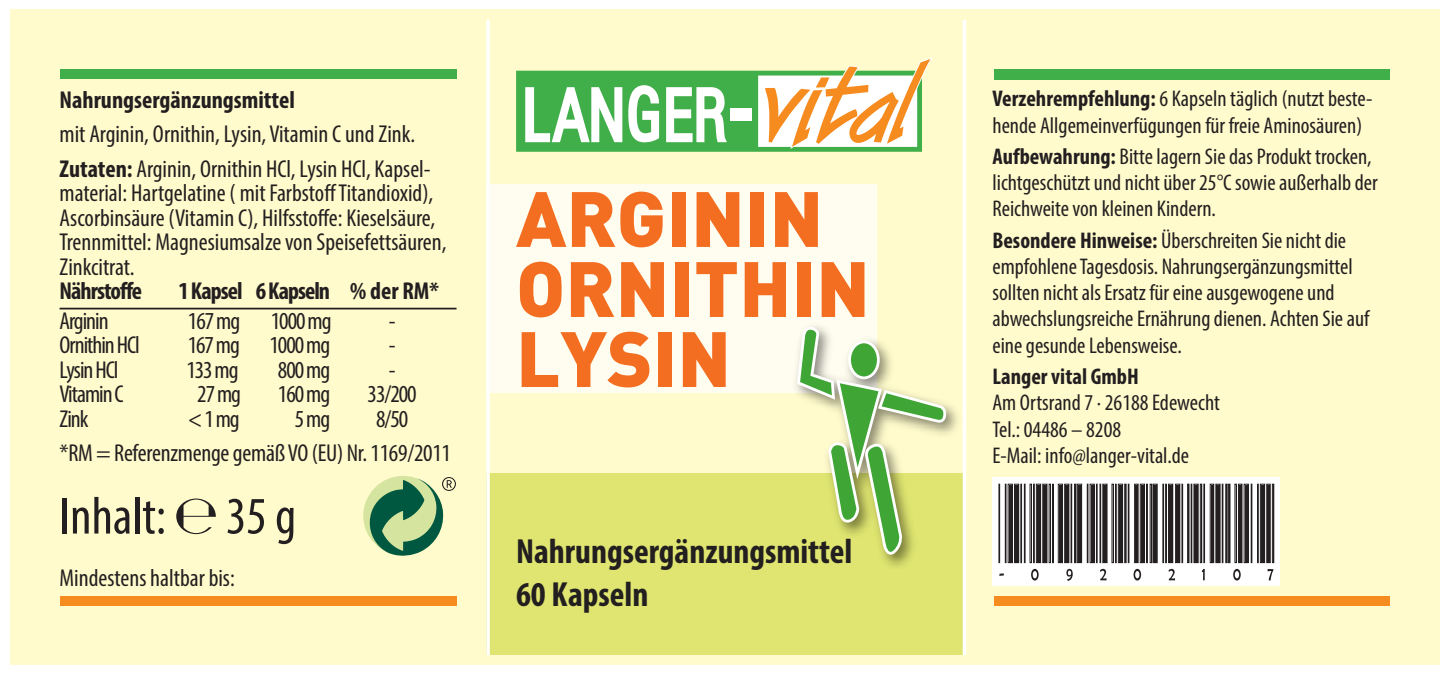
<style>
.page{position:relative;width:1449px;height:675px;background:#fff}
.page>*{position:absolute;margin:0;border:0;box-sizing:border-box;transform-origin:0 0}
.t1{font:900 77px/70px "DI Nbek";color:#f36e21}
.t2{font:condensed 52.85px "Myriad Pro";color:#231f20}
.t3{font:700 condensed 35px "Myriad Pro";color:#231f20}
.t4{font:condensed 24.5px/24.5px "Myriad Pro";color:#231f20}
.t5{font:condensed 24.5px "Myriad Pro";letter-spacing:-.04em;color:#231f20}
.t6{font:700 condensed 24.5px "Myriad Pro";color:#231f20}
.t7{font:700 condensed 24.5px "Myriad Pro";letter-spacing:-.04em;color:#231f20}
.t8{font:condensed 22.75px/26.2px "Myriad Pro";color:#231f20}
.s1{font-weight:700}
</style>
<div class="page">
<div style="left:10px;top:10px;width:1429px;height:655px;background:#fffbcc"></div>
<div style="left:60px;top:69px;width:396px;height:10px;background:#40ae49"></div>
<div style="left:60px;top:595px;width:396px;height:10px;background:#f68b1f"></div>
<div style="left:993px;top:69px;width:396px;height:11px;background:#40ae49"></div>
<div style="left:993px;top:595px;width:396px;height:10px;background:#f68b1f"></div>
<div style="left:486px;top:185px;width:391px;height:208px;background:#fffdef"></div>
<div style="left:486px;top:473px;width:476px;height:182px;background:#dfe570"></div>
<svg style="left:486px;top:20px;width:4px;height:635px;fill:#fffefd"></svg>
<hr style="left:60px;top:308px;width:396px;height:1px;background:#231f20">
<svg style="left:367px;top:477px;width:89px;height:79px"></svg>
<svg style="left:516px;top:57px;width:416px;height:95px"></svg>
<svg style="left:992px;top:477px;width:288px;height:108px;fill:#fff"></svg>
<div style="left:998px;top:484px;width:2px;height:79px;border:1px solid #231f20"></div>
<div style="left:1005px;top:484px;width:1px;height:79px;border:1px solid #231f20"></div>
<hr style="left:1008px;top:485px;width:4px;height:77px;background:#231f20">
<div style="left:1007px;top:484px;width:5px;height:79px;border:1px solid #231f20"></div>
<hr style="left:1015px;top:485px;width:3px;height:77px;background:#231f20">
<div style="left:1014px;top:484px;width:5px;height:79px;border:1px solid #231f20"></div>
<div style="left:1020px;top:484px;width:2px;height:79px;border:1px solid #231f20"></div>
<div style="left:1024px;top:484px;width:1px;height:79px;border:1px solid #231f20"></div>
<div style="left:1033px;top:484px;width:1px;height:79px;border:1px solid #231f20"></div>
<hr style="left:1037px;top:485px;width:3px;height:77px;background:#231f20">
<div style="left:1036px;top:484px;width:5px;height:79px;border:1px solid #231f20"></div>
<hr style="left:1043px;top:485px;width:4px;height:77px;background:#231f20">
<div style="left:1042px;top:484px;width:5px;height:79px;border:1px solid #231f20"></div>
<div style="left:1048px;top:484px;width:3px;height:79px;border:1px solid #231f20"></div>
<div style="left:1052px;top:484px;width:1px;height:79px;border:1px solid #231f20"></div>
<hr style="left:1059px;top:485px;width:3px;height:77px;background:#231f20">
<div style="left:1058px;top:484px;width:5px;height:79px;border:1px solid #231f20"></div>
<hr style="left:1065px;top:485px;width:4px;height:77px;background:#231f20">
<div style="left:1064px;top:484px;width:5px;height:79px;border:1px solid #231f20"></div>
<div style="left:1070px;top:484px;width:2px;height:79px;border:1px solid #231f20"></div>
<div style="left:1074px;top:484px;width:2px;height:79px;border:1px solid #231f20"></div>
<hr style="left:1078px;top:485px;width:3px;height:77px;background:#231f20">
<div style="left:1077px;top:484px;width:5px;height:79px;border:1px solid #231f20"></div>
<div style="left:1087px;top:484px;width:1px;height:79px;border:1px solid #231f20"></div>
<hr style="left:1090px;top:485px;width:4px;height:77px;background:#231f20">
<div style="left:1089px;top:484px;width:5px;height:79px;border:1px solid #231f20"></div>
<div style="left:1096px;top:484px;width:1px;height:79px;border:1px solid #231f20"></div>
<div style="left:1099px;top:484px;width:2px;height:79px;border:1px solid #231f20"></div>
<hr style="left:1103px;top:485px;width:4px;height:77px;background:#231f20">
<div style="left:1102px;top:484px;width:5px;height:79px;border:1px solid #231f20"></div>
<div style="left:1115px;top:484px;width:1px;height:79px;border:1px solid #231f20"></div>
<hr style="left:1119px;top:485px;width:3px;height:77px;background:#231f20">
<div style="left:1118px;top:484px;width:5px;height:79px;border:1px solid #231f20"></div>
<div style="left:1124px;top:484px;width:2px;height:79px;border:1px solid #231f20"></div>
<div style="left:1128px;top:484px;width:1px;height:79px;border:1px solid #231f20"></div>
<div style="left:1134px;top:484px;width:4px;height:79px;border:1px solid #231f20"></div>
<div style="left:1140px;top:484px;width:4px;height:79px;border:1px solid #231f20"></div>
<div style="left:1146px;top:484px;width:1px;height:79px;border:1px solid #231f20"></div>
<div style="left:1149px;top:484px;width:3px;height:79px;border:1px solid #231f20"></div>
<hr style="left:1153px;top:485px;width:4px;height:77px;background:#231f20">
<div style="left:1152px;top:484px;width:5px;height:79px;border:1px solid #231f20"></div>
<div style="left:1162px;top:484px;width:2px;height:79px;border:1px solid #231f20"></div>
<div style="left:1165px;top:484px;width:1px;height:79px;border:1px solid #231f20"></div>
<hr style="left:1169px;top:485px;width:3px;height:77px;background:#231f20">
<div style="left:1168px;top:484px;width:5px;height:79px;border:1px solid #231f20"></div>
<hr style="left:1176px;top:485px;width:3px;height:77px;background:#231f20">
<div style="left:1175px;top:484px;width:5px;height:79px;border:1px solid #231f20"></div>
<div style="left:1181px;top:484px;width:2px;height:79px;border:1px solid #231f20"></div>
<div style="left:1187px;top:484px;width:2px;height:79px;border:1px solid #231f20"></div>
<div style="left:1190px;top:484px;width:2px;height:79px;border:1px solid #231f20"></div>
<hr style="left:1194px;top:485px;width:4px;height:77px;background:#231f20">
<div style="left:1193px;top:484px;width:5px;height:79px;border:1px solid #231f20"></div>
<div style="left:1200px;top:484px;width:2px;height:79px;border:1px solid #231f20"></div>
<div style="left:1203px;top:484px;width:2px;height:79px;border:1px solid #231f20"></div>
<hr style="left:1211px;top:485px;width:2px;height:77px;background:#231f20">
<div style="left:1209px;top:484px;width:5px;height:79px;border:1px solid #231f20"></div>
<hr style="left:1216px;top:485px;width:4px;height:77px;background:#231f20">
<div style="left:1215px;top:484px;width:5px;height:79px;border:1px solid #231f20"></div>
<div style="left:1221px;top:484px;width:2px;height:79px;border:1px solid #231f20"></div>
<div style="left:1225px;top:484px;width:2px;height:79px;border:1px solid #231f20"></div>
<div style="left:1228px;top:484px;width:2px;height:79px;border:1px solid #231f20"></div>
<div style="left:1238px;top:484px;width:4px;height:79px;border:1px solid #231f20"></div>
<hr style="left:1244px;top:485px;width:4px;height:77px;background:#231f20">
<div style="left:1243px;top:484px;width:5px;height:79px;border:1px solid #231f20"></div>
<div style="left:1250px;top:484px;width:2px;height:79px;border:1px solid #231f20"></div>
<div style="left:1257px;top:484px;width:1px;height:79px;border:1px solid #231f20"></div>
<hr style="left:1261px;top:485px;width:3px;height:77px;background:#231f20">
<div style="left:1260px;top:484px;width:5px;height:79px;border:1px solid #231f20"></div>
<div style="left:1266px;top:484px;width:4px;height:79px;border:1px solid #231f20"></div>
<div style="left:1272px;top:484px;width:2px;height:79px;border:1px solid #231f20"></div>
<svg style="left:999px;top:573px;width:5px;height:3px"></svg>
<svg style="left:1031px;top:569px;width:7px;height:11px"></svg>
<svg style="left:1066px;top:569px;width:6px;height:12px"></svg>
<svg style="left:1100px;top:569px;width:6px;height:11px"></svg>
<svg style="left:1133px;top:569px;width:8px;height:11px"></svg>
<svg style="left:1168px;top:569px;width:7px;height:11px"></svg>
<svg style="left:1201px;top:568px;width:3px;height:12px"></svg>
<svg style="left:1233px;top:569px;width:7px;height:11px"></svg>
<svg style="left:1267px;top:569px;width:6px;height:11px"></svg>
<img style="left:796px;top:326px;width:162px;height:240px">
<svg style="left:797px;top:327px;width:149px;height:227px"></svg>
<svg style="left:962px;top:20px;width:4px;height:635px;fill:#fff"></svg>
<p class="t6" style="left:60px;top:84px;width:237px">Nahrungsergänzungsmittel</p>
<p class="t4" style="left:60px;top:121px;width:357px">mit Arginin, Ornithin, Lysin, Vitamin C und Zink.</p>
<p class="t4" style="left:60px;top:156px;width:388px"><span class="s1">Zutaten:</span> Arginin, Ornithin HCl, Lysin HCl, Kapsel&shy;material: Hartgelatine ( mit Farbstoff Titandioxid), Ascorbinsäure (Vitamin C), Hilfsstoffe: Kieselsäure, Trennmittel: Magnesiumsalze von Speisefettsäuren, Zinkcitrat.<br><span class="s1">Nährstoffe</span></p>
<p class="t7" style="left:178px;top:276px;width:262px">1 Kapsel 6 Kapseln % der RM*</p>
<p class="t5" style="left:60px;top:306px;width:51px">Arginin</p>
<p class="t5" style="left:188px;top:306px;width:145px">167 mg 1000 mg</p>
<p class="t4" style="left:389px;top:308px;width:8px">-</p>
<p class="t5" style="left:60px;top:330px;width:82px">Ornithin HCl</p>
<p class="t5" style="left:188px;top:330px;width:144px">167 mg 1000 mg</p>
<p class="t4" style="left:389px;top:332px;width:8px">-</p>
<p class="t5" style="left:60px;top:355px;width:60px">Lysin HCl</p>
<p class="t4" style="left:186px;top:357px;width:54px">133 mg</p>
<p class="t4" style="left:278px;top:357px;width:54px">800 mg</p>
<p class="t4" style="left:389px;top:357px;width:8px">-</p>
<p class="t5" style="left:60px;top:379px;width:66px">Vitamin C</p>
<p class="t4" style="left:197px;top:381px;width:45px">27 mg</p>
<p class="t4" style="left:278px;top:381px;width:54px">160 mg</p>
<p class="t4" style="left:367px;top:381px;width:51px">33/200</p>
<p class="t4" style="left:60px;top:406px;width:31px">Zink</p>
<p class="t4" style="left:188px;top:406px;width:53px">&lt; 1 mg</p>
<p class="t4" style="left:295px;top:406px;width:37px">5 mg</p>
<p class="t4" style="left:376px;top:406px;width:34px">8/50</p>
<p class="t4" style="left:60px;top:440px;width:393px">*RM = Referenzmenge gemäß VO (EU) Nr. 1169/2011</p>
<p class="t2" style="left:60px;top:484px;width:238px">Inhalt: <span class="s1">℮</span> 35 g</p>
<p class="t4" style="left:60px;top:565px;width:177px">Mindestens haltbar bis:</p>
<p class="t1" style="left:516px;top:180px;width:309px">ARGININ</p>
<p class="t1" style="left:516px;top:250px;width:355px">ORNITHIN<br>LYSIN</p>
<p class="t3" style="left:516px;top:530px;width:338px">Nahrungsergänzungsmittel</p>
<p class="t3" style="left:516px;top:572px;width:134px">60 Kapseln</p>
<p class="t8" style="left:992px;top:85px;width:381px"><span class="s1">Verzehrempfehlung:</span> 6 Kapseln täglich (nutzt beste&shy;hende Allgemeinverfügungen für freie Aminosäuren)</p>
<p class="t8" style="left:992px;top:143px;width:387px"><span class="s1">Aufbewahrung:</span> Bitte lagern Sie das Produkt trocken, lichtgeschützt und nicht über 25°C sowie außerhalb der<br>Reichweite von kleinen Kindern.</p>
<p class="t8" style="left:992px;top:227px;width:378px"><span class="s1">Besondere Hinweise:</span> Überschreiten Sie nicht die empfohlene Tagesdosis. Nahrungsergänzungsmittel sollten nicht als Ersatz für eine ausgewogene und abwechslungsreiche Ernährung dienen. Achten Sie auf eine gesunde Lebensweise.</p>
<p class="t8" style="left:992px;top:363px;width:229px"><span class="s1">Langer vital GmbH<br></span>Am Ortsrand 7 · 26188 Edewecht<br>Tel.: 04486 – 8208<br>E-Mail: info@langer-vital.de</p>
</div>
